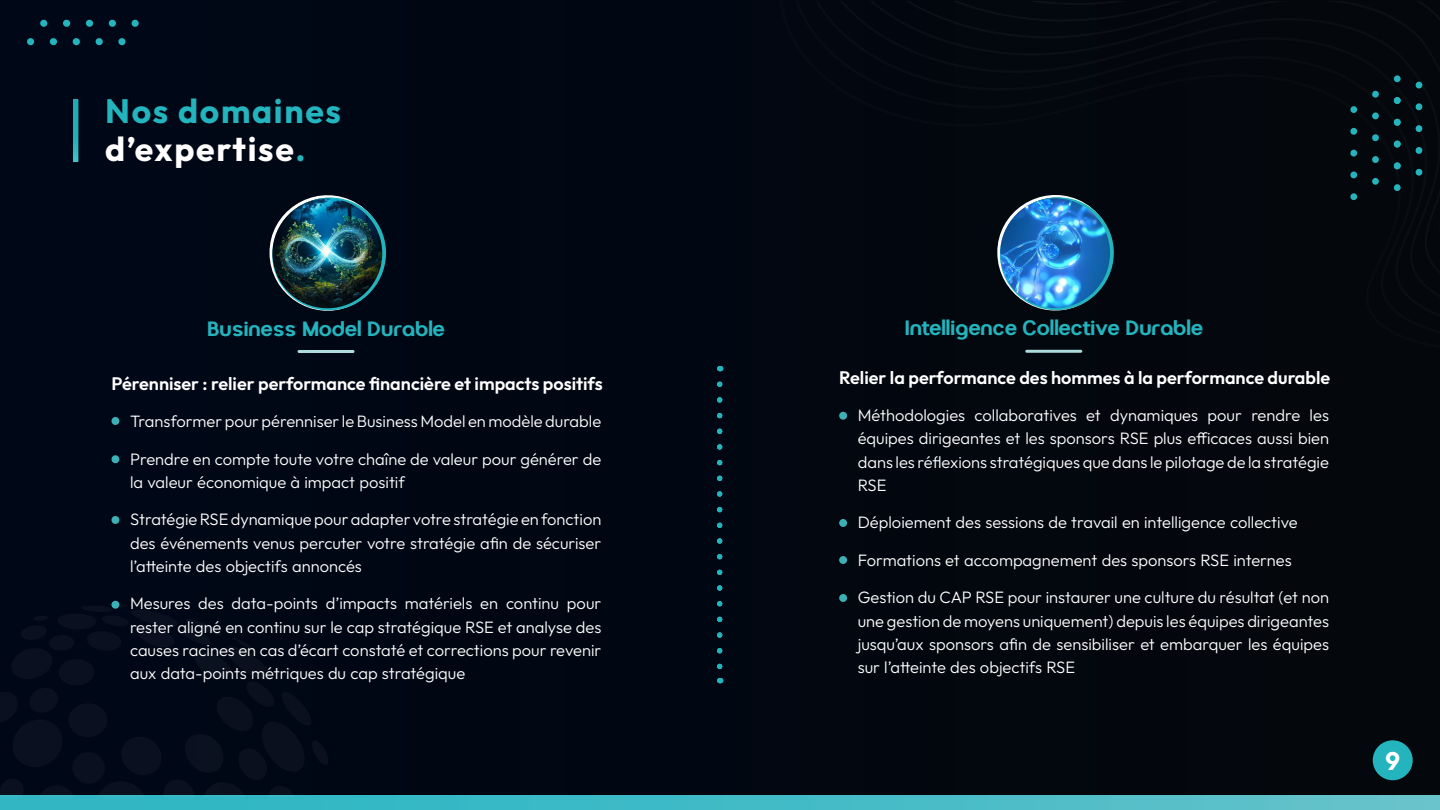
<style>
.page{position:relative;width:1440px;height:810px;background:#010712}
.page>*{position:absolute;margin:0;border:0;box-sizing:border-box;transform-origin:0 0}
.t1{font:700 33.75px/38.2px "Outfit";letter-spacing:.05em;color:#23b4be}
.t2{font:700 25.35px "Outfit";color:#fff}
.t3{font:700 20.25px "Gucina";color:#23b4be}
.t4{font:600 18px "Outfit";color:#fff}
.t5{font:300 16.5px/23.2px "Outfit";color:#fff;text-align:justify}
.s1{color:#fff}
</style>
<div class="page">
<svg style="left:0;top:796px;width:1440px;height:14px;background:#44bbc6"></svg>
<img style="left:262px;top:722px;width:42px;height:50px">
<img style="left:276px;top:692px;width:35px;height:35px">
<img style="left:217px;top:697px;width:36px;height:34px">
<img style="left:312px;top:741px;width:16px;height:23px">
<img style="left:242px;top:682px;width:35px;height:27px">
<img style="left:198px;top:782px;width:56px;height:14px">
<img style="left:263px;top:786px;width:38px;height:10px">
<img style="left:185px;top:734px;width:38px;height:38px">
<img style="left:234px;top:748px;width:36px;height:36px">
<img style="left:89px;top:781px;width:65px;height:15px">
<img style="left:121px;top:737px;width:40px;height:38px">
<img style="left:159px;top:780px;width:39px;height:16px">
<img style="left:13px;top:720px;width:49px;height:47px">
<img style="left:32px;top:785px;width:49px;height:11px">
<img style="left:69px;top:704px;width:38px;height:33px">
<img style="left:0;top:779px;width:26px;height:17px">
<img style="left:68px;top:752px;width:41px;height:36px">
<img style="left:11px;top:648px;width:41px;height:31px">
<img style="left:0;top:692px;width:21px;height:36px">
<img style="left:59px;top:659px;width:35px;height:26px">
<img style="left:29px;top:688px;width:29px;height:25px">
<img style="left:57px;top:614px;width:39px;height:15px">
<img style="left:21px;top:625px;width:25px;height:15px">
<img style="left:87px;top:631px;width:34px;height:20px">
<img style="left:33px;top:616px;width:15px;height:5px">
<img style="left:46px;top:635px;width:28px;height:17px">
<img style="left:131px;top:610px;width:46px;height:17px">
<img style="left:82px;top:606px;width:30px;height:6px">
<img style="left:139px;top:628px;width:35px;height:19px">
<img style="left:107px;top:603px;width:19px;height:4px">
<img style="left:102px;top:616px;width:27px;height:10px">
<img style="left:226px;top:647px;width:45px;height:33px">
<img style="left:186px;top:619px;width:35px;height:16px">
<img style="left:195px;top:651px;width:39px;height:28px">
<img style="left:233px;top:638px;width:23px;height:13px">
<img style="left:182px;top:628px;width:30px;height:16px">
<div style="left:111px;top:417px;width:8px;height:8px;background:#3db7bd;border-radius:50%"></div>
<div style="left:111px;top:455px;width:8px;height:8px;background:#3db7bd;border-radius:50%"></div>
<div style="left:111px;top:516px;width:8px;height:8px;background:#3db7bd;border-radius:50%"></div>
<div style="left:111px;top:601px;width:8px;height:8px;background:#3db7bd;border-radius:50%"></div>
<hr style="left:298px;top:350px;width:57px;height:3px;background:#addcdd;border-radius:2px">
<svg style="left:269px;top:195px;width:117px;height:116px"></svg>
<img style="left:272px;top:198px;width:110px;height:110px;border-radius:55px">
<svg style="left:955px;top:2px;width:485px;height:349px"></svg>
<div style="left:40px;top:20px;width:7px;height:7px;background:#23b4be;border-radius:4px"></div>
<svg style="left:63px;top:20px;width:53px;height:7px"></svg>
<div style="left:132px;top:20px;width:7px;height:7px;background:#23b4be;border-radius:4px"></div>
<div style="left:27px;top:38px;width:7px;height:7px;background:#23b4be;border-radius:50%"></div>
<svg style="left:50px;top:38px;width:53px;height:7px"></svg>
<div style="left:118px;top:38px;width:8px;height:7px;background:#23b4be;border-radius:4px"></div>
<div style="left:1394px;top:184px;width:7px;height:7px;background:#23b4be;border-radius:3px"></div>
<div style="left:1416px;top:169px;width:6px;height:7px;background:#23b4be;border-radius:3px"></div>
<svg style="left:1416px;top:103px;width:6px;height:51px"></svg>
<div style="left:1416px;top:82px;width:6px;height:7px;background:#23b4be;border-radius:50%"></div>
<svg style="left:1394px;top:97px;width:7px;height:72px"></svg>
<div style="left:1394px;top:75px;width:7px;height:7px;background:#23b4be;border-radius:50%"></div>
<div style="left:1350px;top:193px;width:7px;height:7px;background:#23b4be;border-radius:3px"></div>
<svg style="left:1350px;top:128px;width:7px;height:50px"></svg>
<div style="left:1350px;top:106px;width:7px;height:7px;background:#23b4be;border-radius:3px"></div>
<div style="left:1372px;top:178px;width:7px;height:7px;background:#23b4be;border-radius:3px"></div>
<svg style="left:1372px;top:112px;width:7px;height:51px"></svg>
<div style="left:1372px;top:91px;width:7px;height:7px;background:#23b4be;border-radius:50%"></div>
<svg style="left:75px;top:102px;width:1px;height:58px"></svg>
<div style="left:1373px;top:740px;width:40px;height:40px;background:#23b4be;border-radius:50%"></div>
<div style="left:839px;top:412px;width:8px;height:8px;background:#3db7bd;border-radius:50%"></div>
<div style="left:839px;top:519px;width:8px;height:8px;background:#3db7bd;border-radius:50%"></div>
<div style="left:839px;top:594px;width:8px;height:8px;background:#3db7bd;border-radius:50%"></div>
<hr style="left:1025px;top:350px;width:57px;height:3px;background:#addcdd;border-radius:2px">
<div style="left:839px;top:556px;width:8px;height:8px;background:#3db7bd;border-radius:50%"></div>
<svg style="left:717px;top:384px;width:5px;height:299px"></svg>
<svg style="left:996px;top:194px;width:118px;height:117px"></svg>
<img style="left:1000px;top:198px;width:110px;height:110px;border-radius:55px">
<h1 class="t1" style="left:105px;top:94px;width:237px">Nos domaines <span class="s1">d’expertise</span>.</h1>
<p class="t3" style="left:207px;top:316px;width:239px">Business Model Durable</p>
<p class="t4" style="left:111px;top:372px;width:493px">Pérenniser : relier performance financière et impacts positifs</p>
<p class="t5" style="left:130px;top:410px;width:473px">Transformer pour pérenniser le Business Model en modèle durable</p>
<p class="t5" style="left:130px;top:448px;width:473px">Prendre en compte toute votre chaîne de valeur pour générer de la valeur économique à impact positif</p>
<p class="t5" style="left:130px;top:508px;width:473px">Stratégie RSE dynamique pour adapter votre stratégie en fonction des événements venus percuter votre stratégie afin de sécuriser l’atteinte des objectifs annoncés</p>
<p class="t5" style="left:130px;top:592px;width:473px">Mesures des data-points d’impacts matériels en continu pour rester aligné en continu sur le cap stratégique RSE et analyse des causes racines en cas d’écart constaté et corrections pour revenir aux data-points métriques du cap stratégique</p>
<p class="t3" style="left:905px;top:316px;width:300px">Intelligence Collective Durable</p>
<p class="t4" style="left:839px;top:366px;width:493px">Relier la performance des hommes à la performance durable</p>
<p class="t5" style="left:858px;top:404px;width:473px">Méthodologies collaboratives et dynamiques pour rendre les équipes dirigeantes et les sponsors RSE plus efficaces aussi bien dans les réflexions stratégiques que dans le pilotage de la stratégie RSE</p>
<p class="t5" style="left:858px;top:511px;width:441px">Déploiement des sessions de travail en intelligence collective</p>
<p class="t5" style="left:858px;top:549px;width:435px">Formations et accompagnement des sponsors RSE internes</p>
<p class="t5" style="left:858px;top:586px;width:473px">Gestion du CAP RSE pour instaurer une culture du résultat (et non une gestion de moyens uniquement) depuis les équipes dirigeantes jusqu’aux sponsors afin de sensibiliser et embarquer les équipes sur l’atteinte des objectifs RSE</p>
<h2 class="t2" style="left:1385px;top:744px;width:16px">9</h2>
</div>
